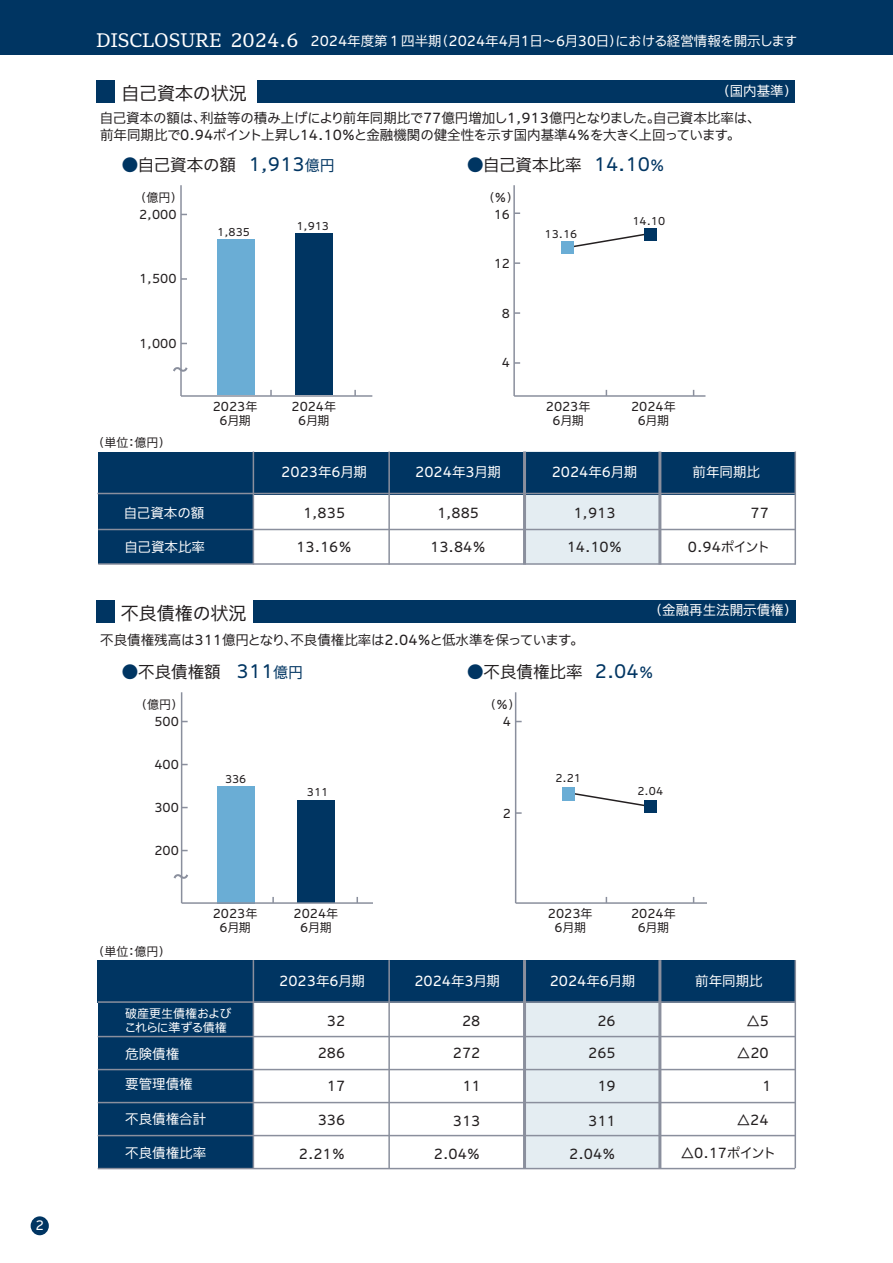
<style>
.page{position:relative;width:893px;height:1263px;background:#fff}
.page>*{position:absolute;margin:0;border:0;box-sizing:border-box;transform-origin:0 0}
.t1{font:100 18px "Iwa UCDA Goth Std";color:#003562}
.t2{font:100 18px "Iwa UCDA Min Std";color:#fff}
.t3{font:100 18px "Iwa UCDA Goth Std";color:#231f20}
.t4{font:100 16.5px "Iwa UCDA Goth Std";color:#231f20}
.t5{font:100 13.5px/16.2px "Iwa UCDA Goth Std";color:#231f20}
.t6{font:100 13.5px "Iwa UCDA Goth Std";color:#fff}
.t7{font:100 12.6px "Iwa UCDA Goth Std";color:#fff}
.t8{font:100 12px/14.4px "Iwa UCDA Goth Std";color:#231f20;text-align:center}
.t9{font:100 12px/14.4px "Iwa UCDA Goth Std";letter-spacing:-.03em;color:#fff}
.t10{font:100 10.5px "Iwa UCDA Goth Std";color:#231f20}
.s1{font-size:15px}
.s2{color:#003562}
</style>
<div class="page">
<svg style="left:574px;top:233px;width:78px;height:15px"></svg>
<div style="left:98px;top:962px;width:155px;height:206px;background:#003562"></div>
<div style="left:524px;top:960px;width:135px;height:208px;background:#e4edf2"></div>
<div style="left:98px;top:960px;width:697px;height:43px;background:#003562"></div>
<hr style="left:98px;top:1036px;width:697px;height:1px;background:#8a8f9d">
<hr style="left:98px;top:1069px;width:697px;height:1px;background:#8a8f9d">
<hr style="left:388px;top:960px;width:2px;height:208px;background:#8a8f9d">
<hr style="left:523px;top:960px;width:3px;height:208px;background:#8a8f9d">
<hr style="left:658px;top:960px;width:3px;height:208px;background:#8a8f9d">
<hr style="left:794px;top:960px;width:2px;height:208px;background:#8a8f9d">
<hr style="left:253px;top:960px;width:1px;height:208px;background:#8a8f9d">
<hr style="left:98px;top:1001px;width:697px;height:2px;background:#8a8f9d">
<hr style="left:98px;top:1102px;width:697px;height:1px;background:#8a8f9d">
<hr style="left:98px;top:1135px;width:697px;height:1px;background:#8a8f9d">
<hr style="left:98px;top:1168px;width:697px;height:1px;background:#8a8f9d">
<div style="left:524px;top:451px;width:135px;height:113px;background:#e4edf2"></div>
<div style="left:98px;top:454px;width:155px;height:110px;background:#003562"></div>
<div style="left:98px;top:452px;width:698px;height:42px;background:#003562"></div>
<hr style="left:98px;top:529px;width:698px;height:1px;background:#8a8f9d">
<hr style="left:98px;top:563px;width:698px;height:2px;background:#8a8f9d">
<hr style="left:388px;top:451px;width:2px;height:114px;background:#8a8f9d">
<hr style="left:523px;top:451px;width:3px;height:114px;background:#8a8f9d">
<hr style="left:658px;top:451px;width:3px;height:114px;background:#8a8f9d">
<hr style="left:794px;top:451px;width:2px;height:114px;background:#8a8f9d">
<hr style="left:253px;top:451px;width:1px;height:114px;background:#8a8f9d">
<hr style="left:97px;top:493px;width:698px;height:1px;background:#8a8f9d">
<svg style="left:566px;top:791px;width:78px;height:16px"></svg>
<hr style="left:180px;top:185px;width:2px;height:211px;background:#8a8f9d">
<hr style="left:181px;top:395px;width:191px;height:2px;background:#8a8f9d">
<svg style="left:173px;top:367px;width:15px;height:5px"></svg>
<div style="left:296px;top:233px;width:37px;height:162px;background:#003562"></div>
<hr style="left:513px;top:185px;width:2px;height:211px;background:#8a8f9d">
<hr style="left:514px;top:395px;width:191px;height:2px;background:#8a8f9d">
<div style="left:562px;top:241px;width:12px;height:13px;background:#6aadd5"></div>
<div style="left:31px;top:1216px;width:18px;height:19px;background:#003562;border-radius:50%"></div>
<div style="left:644px;top:228px;width:13px;height:12px;background:#003562"></div>
<div style="left:97px;top:600px;width:18px;height:22px;background:#003562"></div>
<div style="left:253px;top:600px;width:543px;height:22px;background:#003562"></div>
<div style="left:218px;top:786px;width:37px;height:117px;background:#6aadd5"></div>
<div style="left:298px;top:800px;width:37px;height:103px;background:#003562"></div>
<hr style="left:181px;top:692px;width:1px;height:211px;background:#8a8f9d">
<hr style="left:182px;top:902px;width:191px;height:2px;background:#8a8f9d">
<svg style="left:174px;top:874px;width:14px;height:5px"></svg>
<div style="left:562px;top:787px;width:12px;height:13px;background:#6aadd5"></div>
<hr style="left:515px;top:692px;width:1px;height:211px;background:#8a8f9d">
<hr style="left:516px;top:902px;width:191px;height:2px;background:#8a8f9d">
<svg style="left:516px;top:812px;width:6px;height:2px"></svg>
<div style="left:644px;top:800px;width:13px;height:12px;background:#003562"></div>
<div style="left:0;top:1px;width:893px;height:54px;background:#003562"></div>
<div style="left:97px;top:80px;width:18px;height:23px;background:#003562"></div>
<div style="left:257px;top:80px;width:538px;height:23px;background:#003562"></div>
<div style="left:218px;top:239px;width:37px;height:156px;background:#6aadd5"></div>
<p class="t7" style="left:33px;top:1216px;width:14px">２</p>
<h1 class="t2" style="left:96px;top:27px;width:204px">DISCLOSURE 2024.6</h1>
<h1 class="t3" style="left:122px;top:80px;width:127px">自己資本の状況</h1>
<p class="t5" style="left:100px;top:109px;width:662px">自己資本の額は、利益等の積み上げにより前年同期比で77億円増加し1,913億円となりました。自己資本比率は、前年同期比で0.94ポイント上昇し14.10％と金融機関の健全性を示す国内基準4％を大きく上回っています。</p>
<p class="t6" style="left:311px;top:31px;width:488px">2024年度第１四半期（2024年4月1日～6月30日）における経営情報を開示します</p>
<p class="t6" style="left:716px;top:82px;width:82px">（国内基準）</p>
<h1 class="t1" style="left:249px;top:151px;width:88px">1,913<span class="s1">億円</span></h1>
<p class="t4" style="left:467px;top:153px;width:116px"><span class="s2">●</span>自己資本比率</p>
<p class="t8" style="left:494px;top:206px;width:18px">16</p>
<p class="t4" style="left:122px;top:153px;width:116px"><span class="s2">●</span>自己資本の額</p>
<p class="t8" style="left:139px;top:206px;width:39px">2,000</p>
<p class="t8" style="left:135px;top:189px;width:49px">（億円）</p>
<p class="t8" style="left:483px;top:189px;width:37px">（％）</p>
<p class="t10" style="left:296px;top:219px;width:34px">1,913</p>
<p class="t10" style="left:217px;top:225px;width:34px">1,835</p>
<p class="t10" style="left:544px;top:227px;width:34px">13.16</p>
<p class="t8" style="left:139px;top:271px;width:39px">1,500</p>
<p class="t8" style="left:139px;top:335px;width:39px">1,000</p>
<p class="t8" style="left:494px;top:256px;width:18px">12</p>
<p class="t8" style="left:502px;top:305px;width:10px">8</p>
<p class="t8" style="left:502px;top:355px;width:10px">4</p>
<h1 class="t1" style="left:594px;top:151px;width:73px">14.10<span class="s1">％</span></h1>
<p class="t10" style="left:632px;top:213px;width:34px">14.10</p>
<p class="t8" style="left:93px;top:434px;width:79px">（単位：億円）</p>
<p class="t8" style="left:213px;top:398px;width:46px">2023年<br>6月期</p>
<p class="t8" style="left:291px;top:398px;width:46px">2024年<br>6月期</p>
<p class="t8" style="left:546px;top:398px;width:46px">2023年<br>6月期</p>
<p class="t8" style="left:631px;top:398px;width:46px">2024年<br>6月期</p>
<p class="t6" style="left:281px;top:463px;width:87px">2023年6月期</p>
<p class="t6" style="left:415px;top:463px;width:87px">2024年3月期</p>
<p class="t6" style="left:552px;top:463px;width:87px">2024年6月期</p>
<p class="t6" style="left:693px;top:463px;width:69px">前年同期比</p>
<p class="t6" style="left:124px;top:503px;width:82px">自己資本の額</p>
<p class="t6" style="left:125px;top:537px;width:82px">自己資本比率</p>
<p class="t5" style="left:303px;top:504px;width:44px">1,835</p>
<p class="t5" style="left:437px;top:504px;width:44px">1,885</p>
<p class="t5" style="left:573px;top:504px;width:44px">1,913</p>
<p class="t5" style="left:751px;top:504px;width:20px">77</p>
<p class="t5" style="left:296px;top:538px;width:57px">13.16％</p>
<p class="t5" style="left:430px;top:538px;width:57px">13.84％</p>
<p class="t5" style="left:567px;top:538px;width:57px">14.10％</p>
<p class="t5" style="left:688px;top:538px;width:84px">0.94ポイント</p>
<h1 class="t3" style="left:121px;top:600px;width:127px">不良債権の状況</h1>
<p class="t5" style="left:100px;top:631px;width:485px">不良債権残高は311億円となり、不良債権比率は2.04％と低水準を保っています。</p>
<p class="t4" style="left:122px;top:660px;width:100px"><span class="s2">●</span>不良債権額</p>
<p class="t8" style="left:154px;top:713px;width:26px">500</p>
<p class="t8" style="left:135px;top:696px;width:49px">（億円）</p>
<p class="t8" style="left:154px;top:756px;width:26px">400</p>
<h1 class="t1" style="left:237px;top:658px;width:68px">311<span class="s1">億円</span></h1>
<p class="t4" style="left:467px;top:660px;width:117px"><span class="s2">●</span>不良債権比率</p>
<p class="t8" style="left:503px;top:713px;width:10px">4</p>
<p class="t8" style="left:484px;top:696px;width:37px">（％）</p>
<p class="t8" style="left:154px;top:799px;width:26px">300</p>
<p class="t8" style="left:154px;top:842px;width:26px">200</p>
<p class="t10" style="left:225px;top:771px;width:23px">336</p>
<p class="t10" style="left:307px;top:784px;width:23px">311</p>
<p class="t8" style="left:503px;top:805px;width:10px">2</p>
<p class="t10" style="left:555px;top:770px;width:27px">2.21</p>
<p class="t6" style="left:649px;top:601px;width:150px">（金融再生法開示債権）</p>
<h1 class="t1" style="left:595px;top:658px;width:60px">2.04<span class="s1">％</span></h1>
<p class="t10" style="left:637px;top:784px;width:27px">2.04</p>
<p class="t8" style="left:93px;top:943px;width:79px">（単位：億円）</p>
<p class="t8" style="left:213px;top:905px;width:46px">2023年<br>6月期</p>
<p class="t8" style="left:294px;top:905px;width:46px">2024年<br>6月期</p>
<p class="t8" style="left:548px;top:905px;width:46px">2023年<br>6月期</p>
<p class="t8" style="left:631px;top:905px;width:46px">2024年<br>6月期</p>
<p class="t9" style="left:124px;top:1005px;width:109px">破産更生債権およびこれらに準ずる債権</p>
<p class="t6" style="left:125px;top:1044px;width:55px">危険債権</p>
<p class="t6" style="left:125px;top:1074px;width:69px">要管理債権</p>
<p class="t6" style="left:125px;top:1109px;width:82px">不良債権合計</p>
<p class="t6" style="left:125px;top:1143px;width:82px">不良債権比率</p>
<p class="t6" style="left:279px;top:971px;width:87px">2023年6月期</p>
<p class="t5" style="left:327px;top:1011px;width:20px">32</p>
<p class="t5" style="left:318px;top:1044px;width:29px">286</p>
<p class="t5" style="left:327px;top:1077px;width:20px">17</p>
<p class="t5" style="left:318px;top:1110px;width:29px">336</p>
<p class="t5" style="left:299px;top:1145px;width:48px">2.21％</p>
<p class="t6" style="left:414px;top:971px;width:87px">2024年3月期</p>
<p class="t5" style="left:462px;top:1011px;width:20px">28</p>
<p class="t5" style="left:453px;top:1044px;width:29px">272</p>
<p class="t5" style="left:462px;top:1077px;width:20px">11</p>
<p class="t5" style="left:453px;top:1112px;width:29px">313</p>
<p class="t5" style="left:434px;top:1145px;width:48px">2.04％</p>
<p class="t6" style="left:550px;top:971px;width:87px">2024年6月期</p>
<p class="t5" style="left:597px;top:1011px;width:20px">26</p>
<p class="t5" style="left:588px;top:1044px;width:29px">265</p>
<p class="t5" style="left:597px;top:1077px;width:20px">19</p>
<p class="t5" style="left:588px;top:1112px;width:29px">311</p>
<p class="t5" style="left:569px;top:1145px;width:48px">2.04％</p>
<p class="t6" style="left:695px;top:971px;width:69px">前年同期比</p>
<p class="t5" style="left:746px;top:1011px;width:24px">△5</p>
<p class="t5" style="left:737px;top:1044px;width:33px">△20</p>
<p class="t5" style="left:762px;top:1077px;width:11px">1</p>
<p class="t5" style="left:737px;top:1111px;width:33px">△24</p>
<p class="t5" style="left:681px;top:1143px;width:97px">△0.17ポイント</p>
</div>
